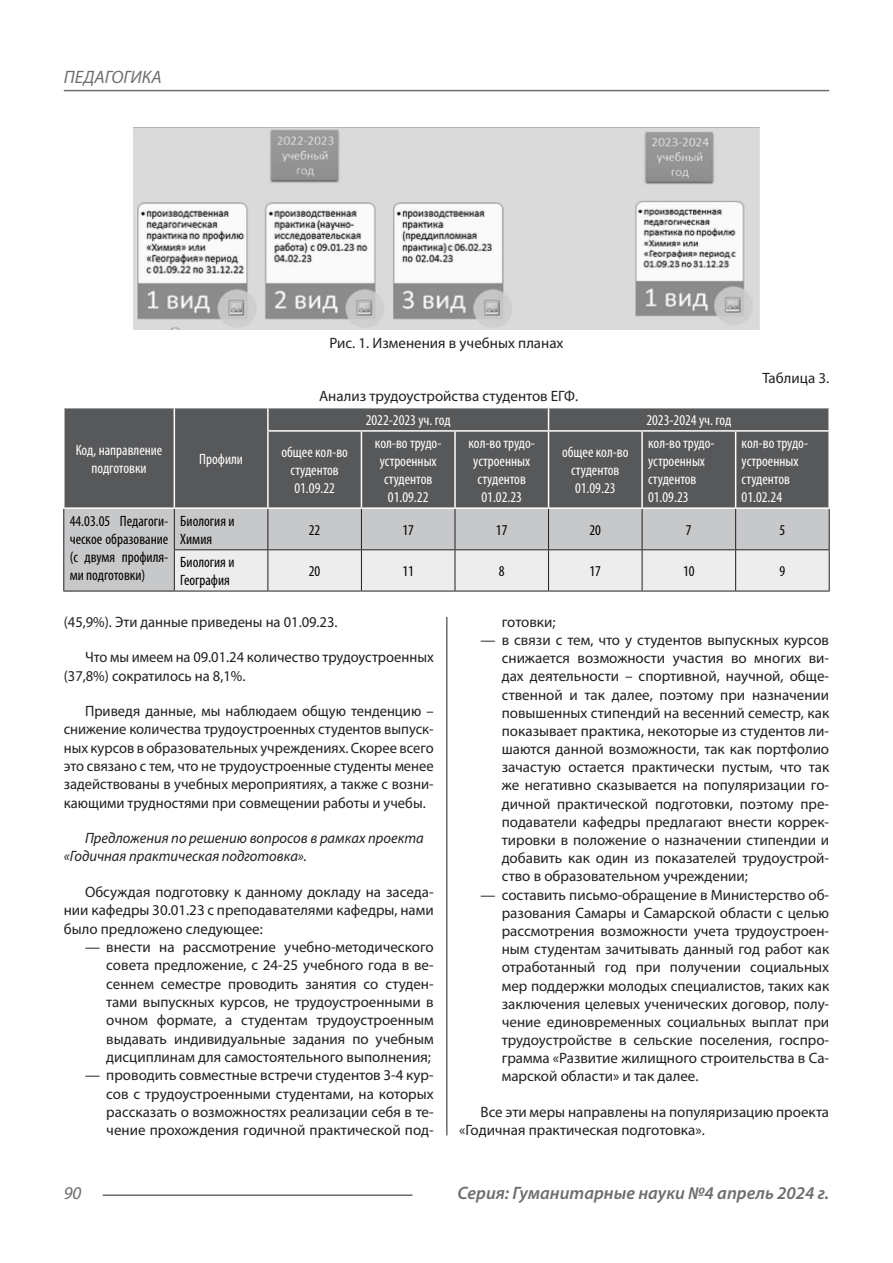
<style>
.page{position:relative;width:893px;height:1263px;background:#fff}
.page>*{position:absolute;margin:0;border:0;box-sizing:border-box;transform-origin:0 0}
.t1{font:italic 600 18px "Myriad Pro";color:#6c6d70}
.t2{font:italic 18px "Myriad Pro";color:#6c6d70}
.Статья_текст{font:15px/18.1px "Myriad Pro";color:#231f20;text-align:justify}
.Таблица_Заголовок_Яч{font:condensed 15px/18px "Myriad Pro";color:#fff;text-align:center}
.Таблица_Строка{font:condensed 15px/18px "Myriad Pro";color:#000;text-align:justify}
.Статья_текст-2{font:italic 15px "Myriad Pro";color:#231f20}
</style>
<div class="page">
<hr style="left:446px;top:128px;width:1px;height:1007px;background:#231f20">
<hr style="left:103px;top:1194px;width:309px;height:2px;background:#6c6d70">
<hr style="left:64px;top:90px;width:765px;height:1px;background:#6c6d70">
<div style="left:440px;top:126px;width:11px;height:491px;background:#fff"></div>
<img style="left:133px;top:128px;width:626px;height:202px">
<div style="left:65px;top:408px;width:763px;height:99px;background:#57585a"></div>
<div style="left:64px;top:509px;width:765px;height:82px;background:#c7c8ca"></div>
<div style="left:175px;top:550px;width:654px;height:41px;background:#ededee"></div>
<svg style="left:174px;top:408px;width:1px;height:23px"></svg>
<hr style="left:267px;top:408px;width:2px;height:22px;background:#fff">
<svg style="left:548px;top:408px;width:1px;height:22px"></svg>
<hr style="left:174px;top:431px;width:1px;height:76px;background:#fff">
<hr style="left:267px;top:430px;width:94px;height:2px;background:#fff">
<hr style="left:267px;top:432px;width:2px;height:75px;background:#fff">
<hr style="left:361px;top:430px;width:94px;height:2px;background:#fff">
<hr style="left:361px;top:432px;width:1px;height:75px;background:#fff">
<hr style="left:455px;top:430px;width:94px;height:2px;background:#fff">
<hr style="left:454px;top:432px;width:2px;height:75px;background:#fff">
<hr style="left:549px;top:430px;width:93px;height:2px;background:#fff">
<hr style="left:548px;top:432px;width:1px;height:75px;background:#fff">
<hr style="left:642px;top:430px;width:94px;height:2px;background:#fff">
<hr style="left:641px;top:432px;width:2px;height:75px;background:#fff">
<hr style="left:736px;top:430px;width:94px;height:2px;background:#fff">
<hr style="left:735px;top:432px;width:1px;height:75px;background:#fff">
<hr style="left:63px;top:509px;width:1px;height:41px;background:#231f20">
<hr style="left:174px;top:509px;width:1px;height:40px;background:#231f20">
<hr style="left:267px;top:509px;width:1px;height:40px;background:#231f20">
<hr style="left:361px;top:509px;width:1px;height:40px;background:#231f20">
<hr style="left:455px;top:509px;width:1px;height:40px;background:#231f20">
<hr style="left:548px;top:509px;width:1px;height:40px;background:#231f20">
<hr style="left:642px;top:509px;width:1px;height:40px;background:#231f20">
<hr style="left:735px;top:509px;width:1px;height:40px;background:#231f20">
<hr style="left:829px;top:509px;width:1px;height:40px;background:#231f20">
<hr style="left:63px;top:550px;width:1px;height:41px;background:#231f20">
<hr style="left:174px;top:549px;width:94px;height:1px;background:#231f20">
<hr style="left:174px;top:550px;width:1px;height:41px;background:#231f20">
<hr style="left:268px;top:549px;width:93px;height:1px;background:#231f20">
<hr style="left:267px;top:550px;width:1px;height:41px;background:#231f20">
<hr style="left:361px;top:549px;width:94px;height:1px;background:#231f20">
<hr style="left:361px;top:550px;width:1px;height:41px;background:#231f20">
<hr style="left:455px;top:549px;width:94px;height:1px;background:#231f20">
<hr style="left:455px;top:550px;width:1px;height:41px;background:#231f20">
<hr style="left:549px;top:549px;width:93px;height:1px;background:#231f20">
<hr style="left:548px;top:550px;width:1px;height:41px;background:#231f20">
<hr style="left:642px;top:549px;width:94px;height:1px;background:#231f20">
<hr style="left:642px;top:550px;width:1px;height:41px;background:#231f20">
<hr style="left:736px;top:549px;width:94px;height:1px;background:#231f20">
<hr style="left:735px;top:550px;width:1px;height:41px;background:#231f20">
<hr style="left:829px;top:550px;width:1px;height:41px;background:#231f20">
<hr style="left:63px;top:591px;width:111px;height:1px;background:#231f20">
<hr style="left:174px;top:591px;width:94px;height:1px;background:#231f20">
<hr style="left:268px;top:591px;width:93px;height:1px;background:#231f20">
<hr style="left:361px;top:591px;width:94px;height:1px;background:#231f20">
<hr style="left:455px;top:591px;width:94px;height:1px;background:#231f20">
<hr style="left:549px;top:591px;width:93px;height:1px;background:#231f20">
<hr style="left:642px;top:591px;width:94px;height:1px;background:#231f20">
<hr style="left:736px;top:591px;width:94px;height:1px;background:#231f20">
<p class="t2" style="left:64px;top:66px;width:100px">ПЕДАГОГИКА</p>
<p class="Таблица_Заголовок_Яч" style="left:76px;top:440px;width:88px">Код, направление подготовки</p>
<p class="Таблица_Заголовок_Яч" style="left:199px;top:449px;width:45px">Профили</p>
<p class="Таблица_Строка" style="left:70px;top:512px;width:100px">44.03.05 Педагоги&shy;ческое образование (с двумя профиля&shy;ми подготовки)</p>
<p class="Таблица_Строка" style="left:180px;top:512px;width:56px">Биология и</p>
<p class="Таблица_Строка" style="left:180px;top:530px;width:33px">Химия</p>
<p class="Таблица_Строка" style="left:180px;top:553px;width:56px">Биология и</p>
<p class="Таблица_Строка" style="left:180px;top:571px;width:51px">География</p>
<p class="Статья_текст" style="left:329px;top:334px;width:236px">Рис. 1. Изменения в учебных планах</p>
<p class="Статья_текст" style="left:319px;top:387px;width:261px">Анализ трудоустройства студентов ЕГФ.</p>
<p class="Таблица_Заголовок_Яч" style="left:366px;top:411px;width:87px">2022-2023 уч. год</p>
<p class="Таблица_Заголовок_Яч" style="left:646px;top:411px;width:87px">2023-2024 уч. год</p>
<p class="Статья_текст" style="left:762px;top:369px;width:68px">Таблица 3.</p>
<p class="Таблица_Заголовок_Яч" style="left:281px;top:443px;width:68px">общее кол-во студентов</p>
<p class="Таблица_Заголовок_Яч" style="left:294px;top:479px;width:42px">01.09.22</p>
<p class="Таблица_Заголовок_Яч" style="left:375px;top:434px;width:68px">кол-во трудо&shy;устроенных студентов<br>01.09.22</p>
<p class="Таблица_Заголовок_Яч" style="left:468px;top:434px;width:68px">кол-во трудо&shy;устроенных студентов<br>01.02.23</p>
<p class="Таблица_Заголовок_Яч" style="left:562px;top:443px;width:68px">общее кол-во студентов</p>
<p class="Таблица_Заголовок_Яч" style="left:575px;top:479px;width:42px">01.09.23</p>
<p class="Таблица_Заголовок_Яч" style="left:648px;top:434px;width:68px;text-align:left">кол-во трудо&shy;устроенных студентов<br>01.09.23</p>
<p class="Таблица_Заголовок_Яч" style="left:742px;top:434px;width:68px;text-align:left">кол-во трудо&shy;устроенных студентов<br>01.02.24</p>
<p class="Таблица_Строка" style="left:309px;top:521px;width:13px">22</p>
<p class="Таблица_Строка" style="left:402px;top:521px;width:13px">17</p>
<p class="Таблица_Строка" style="left:496px;top:521px;width:13px">17</p>
<p class="Таблица_Строка" style="left:589px;top:521px;width:13px">20</p>
<p class="Таблица_Строка" style="left:686px;top:521px;width:7px">7</p>
<p class="Таблица_Строка" style="left:779px;top:521px;width:7px">5</p>
<p class="Таблица_Строка" style="left:309px;top:562px;width:13px">20</p>
<p class="Таблица_Строка" style="left:402px;top:562px;width:13px">11</p>
<p class="Таблица_Строка" style="left:499px;top:562px;width:7px">8</p>
<p class="Таблица_Строка" style="left:589px;top:562px;width:13px">17</p>
<p class="Таблица_Строка" style="left:683px;top:562px;width:13px">10</p>
<p class="Таблица_Строка" style="left:779px;top:562px;width:7px">9</p>
<p class="Статья_текст" style="left:64px;top:612px;width:275px">(45,9%). Эти данные приведены на 01.09.23.</p>
<p class="Статья_текст" style="left:64px;top:648px;width:371px;text-indent:21px">Что мы имеем на 09.01.24 количество трудоустроенных (37,8%) сократилось на 8,1%.</p>
<p class="Статья_текст" style="left:64px;top:701px;width:371px;text-indent:21px">Приведя данные, мы наблюдаем общую тенденцию – снижение количества трудоустроенных студентов выпуск&shy;ных курсов в образовательных учреждениях. Скорее всего это связано с тем, что не трудоустроенные студенты менее задействованы в учебных мероприятиях, а также с возни&shy;кающими трудностями при совмещении работы и учебы.</p>
<p class="Статья_текст-2" style="left:85px;top:829px;width:340px">Предложения по решению вопросов в рамках проекта</p>
<p class="Статья_текст-2" style="left:64px;top:847px;width:245px">«Годичная практическая подготовка».</p>
<p class="Статья_текст" style="left:64px;top:882px;width:371px;text-indent:21px">Обсуждая подготовку к данному докладу на заседа&shy;нии кафедры 30.01.23 с преподавателями кафедры, нами было предложено следующее:</p>
<p class="Статья_текст" style="left:106px;top:937px;width:329px;text-indent:-21px">— внести на рассмотрение учебно-методического совета предложение, с 24-25 учебного года в ве&shy;сеннем семестре проводить занятия со студен&shy;тами выпускных курсов, не трудоустроенными в очном формате, а студентам трудоустроенным выдавать индивидуальные задания по учебным дисциплинам для самостоятельного выполнения;</p>
<p class="Статья_текст" style="left:106px;top:1066px;width:329px;text-indent:-21px">— проводить совместные встречи студентов 3-4 кур&shy;сов с трудоустроенными студентами, на которых рассказать о возможностях реализации себя в те&shy;чение прохождения годичной практической под-</p>
<p class="Статья_текст" style="left:502px;top:612px;width:55px">готовки;</p>
<p class="Статья_текст" style="left:502px;top:631px;width:329px;text-indent:-21px">— в связи с тем, что у студентов выпускных курсов снижается возможности участия во многих ви&shy;дах деятельности – спортивной, научной, обще&shy;ственной и так далее, поэтому при назначении повышенных стипендий на весенний семестр, как показывает практика, некоторые из студентов ли&shy;шаются данной возможности, так как портфолио зачастую остается практически пустым, что так же негативно сказывается на популяризации го&shy;дичной практической подготовки, поэтому пре&shy;подаватели кафедры предлагают внести коррек&shy;тировки в положение о назначении стипендии и добавить как один из показателей трудоустрой&shy;ство в образовательном учреждении;</p>
<p class="Статья_текст" style="left:502px;top:885px;width:329px;text-indent:-21px">— составить письмо-обращение в Министерство об&shy;разования Самары и Самарской области с целью рассмотрения возможности учета трудоустроен&shy;ным студентам зачитывать данный год работ как отработанный год при получении социальных мер поддержки молодых специалистов, таких как заключения целевых ученических договор, полу&shy;чение единовременных социальных выплат при трудоустройстве в сельские поселения, госпро&shy;грамма «Развитие жилищного строительства в Са&shy;марской области» и так далее.</p>
<p class="Статья_текст" style="left:459px;top:1102px;width:371px;text-indent:21px">Все эти меры направлены на популяризацию проекта «Годичная практическая подготовка».</p>
<p class="t2" style="left:64px;top:1182px;width:19px">90</p>
<p class="t1" style="left:457px;top:1182px;width:373px">Серия: Гуманитарные науки №4 апрель 2024 г.</p>
</div>
